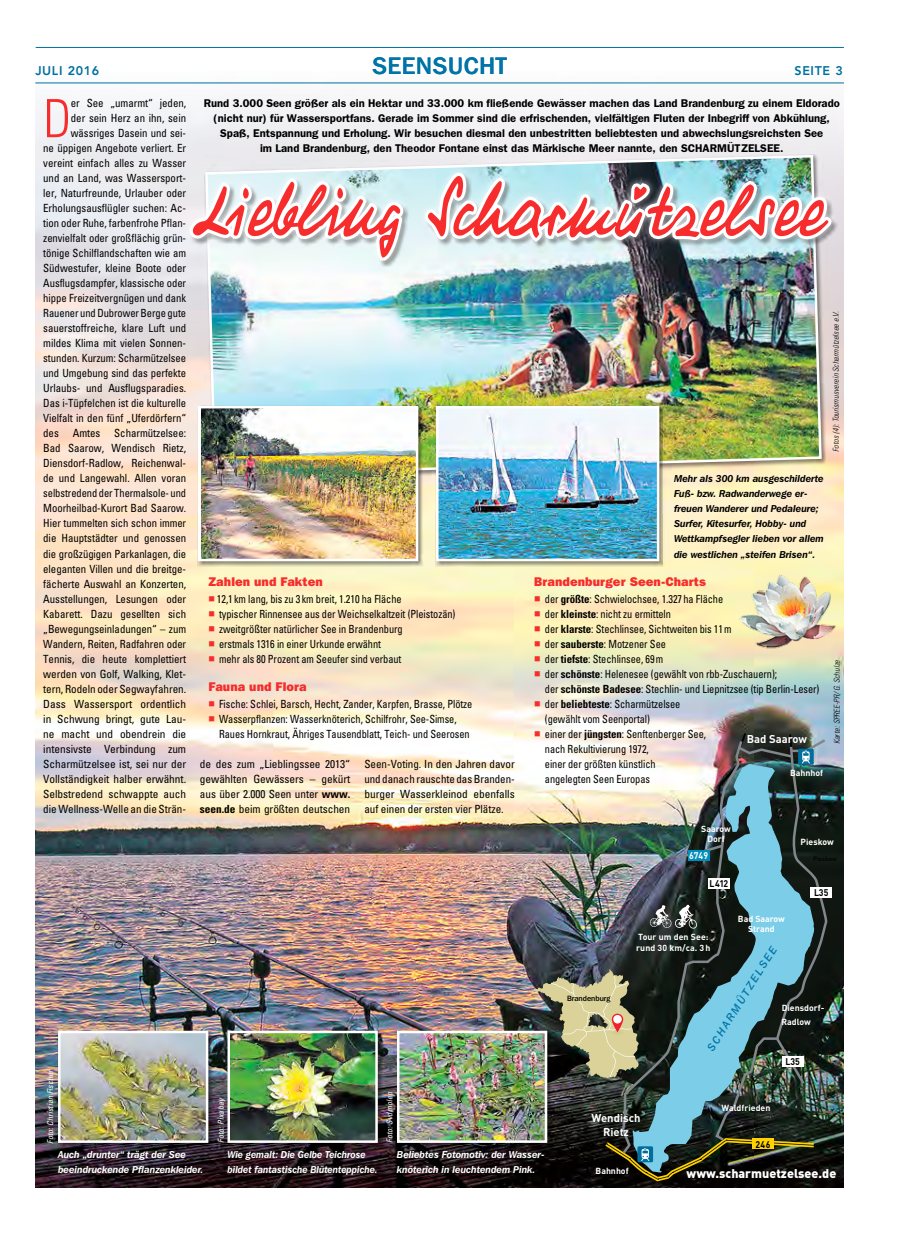
<style>
.page{position:relative;width:904px;height:1241px;background:#fff}
.page>*{position:absolute;margin:0;border:0;box-sizing:border-box;transform-origin:0 0}
.t1{font:300 condensed 52.75px "Univers";color:#f72c2c;scale:.95 1}
.t2{font:500 23.75px "Franklin Gothic IT Cby BT";letter-spacing:.025em;color:#006f9e}
.t3{font:800 12.5px "Franklin Gothic IT Cby BT";letter-spacing:.005em;color:#f72c2c}
.t4{font:900 12.5px "DIN";color:#fff}
.t5{font:800 12.5px "Avenir";letter-spacing:.05em;color:#006f9e}
.t6{font:condensed 11.25px/15px "Univers";letter-spacing:-.005em;color:#000;text-align:justify}
.t7{font:condensed 11.25px/15px "Univers";letter-spacing:-.005em;color:#000;scale:.92 1}
.t8{font:600 11.25px/15px "Franklin Gothic";color:#000;text-align:center}
.t9{font:700 11.25px/13.5px "DIN";color:#fff;text-align:center}
.t10{font:11px "Franklin Gothic IT Cby BT Med Ital";color:#0075a9}
.t11{font:italic 600 10px/15px "Franklin Gothic IT Cby BT";letter-spacing:-.005em;color:#000}
.t12{font:italic 600 10px/15px "Franklin Gothic IT Cby BT";letter-spacing:-.005em;color:#fff}
.t13{font:italic 600 10px/15px "Franklin Gothic IT Cby BT";letter-spacing:-.005em;color:#fff;scale:.93 1}
.t14{font:700 9.62px "DIN";color:#000;scale:.9 1}
.t15{font:700 9.62px "DIN";color:#fff;scale:.9 1}
.t16{font:700 8.75px/10.5px "DIN";color:#fff;text-align:center}
.t17{font:italic 300 condensed 8.12px "Univers";color:#000}
.t18{font:italic condensed 8.12px "Univers";color:#fff}
.t19{font:500 7.62px "Franklin Gothic IT Cby BT";color:#000}
.s1{color:#f72c2c}
.s2{font-weight:700}
</style>
<div class="page">
<img style="left:36px;top:82px;width:807px;height:1105px">
<hr style="left:35px;top:83px;width:808px;height:1px;background:#006f9e">
<hr style="left:36px;top:47px;width:808px;height:1px;background:#006f9e">
<img style="left:204px;top:154px;width:215px;height:251px">
<div style="left:197px;top:405px;width:227px;height:161px;background:#000;opacity:.46"></div>
<img style="left:201px;top:409px;width:214px;height:149px">
<div style="left:198px;top:406px;width:220px;height:155px;border:2px solid #fff"></div>
<div style="left:57px;top:1029px;width:157px;height:118px;background:#000;opacity:.46"></div>
<img style="left:61px;top:1033px;width:144px;height:106px">
<div style="left:58px;top:1030px;width:150px;height:112px;border:2px solid #fff"></div>
<div style="left:226px;top:1029px;width:157px;height:118px;background:#000;opacity:.46"></div>
<img style="left:230px;top:1033px;width:145px;height:106px">
<div style="left:227px;top:1030px;width:151px;height:112px;border:2px solid #fff"></div>
<div style="left:396px;top:1029px;width:156px;height:118px;background:#000;opacity:.46"></div>
<img style="left:400px;top:1033px;width:134px;height:106px">
<div style="left:397px;top:1030px;width:150px;height:112px;border:2px solid #fff"></div>
<div style="left:435px;top:405px;width:229px;height:161px;background:#000;opacity:.46"></div>
<img style="left:439px;top:537px;width:217px;height:21px">
<div style="left:436px;top:406px;width:223px;height:155px;border:2px solid #fff"></div>
<img style="left:736px;top:568px;width:104px;height:84px">
<div style="left:810px;top:887px;width:21px;height:11px;background:#fff"></div>
<div style="left:182px;top:165px;width:657px;height:103px;background:#fff;opacity:.75"></div>
<svg style="left:242px;top:46px;width:165px;height:393px"></svg>
<img style="left:419px;top:46px;width:416px;height:491px">
<svg style="left:186px;top:178px;width:214px;height:79px"></svg>
<img style="left:534px;top:732px;width:294px;height:452px">
<p class="t5" style="left:35px;top:63px;width:65px">JULI 2016</p>
<h2 class="t2" style="left:372px;top:51px;width:136px">SEENSUCHT</h2>
<p class="t5" style="left:794px;top:63px;width:50px">SEITE 3</p>
<p class="t6" style="left:43px;top:95px;width:144px;text-align:right">er See „umarmt“ jeden,<br>der sein Herz an ihn, sein wässriges Dasein und sei-<br>ne üppigen Angebote verliert. Er vereint einfach alles zu Wasser und an Land, was Wassersport&shy;ler, Naturfreunde, Urlauber oder<br>Erholungsausflügler suchen: Ac&shy;tion oder Ruhe, farbenfrohe Pflan&shy;zenvielfalt oder großflächig grün&shy;tönige Schilflandschaften wie am<br>Südwestufer, kleine Boote oder<br>Ausflugsdampfer, klassische oder hippe Freizeitvergnügen und dank<br>Rauener und Dubrower Berge gute sauerstoffreiche, klare Luft und mildes Klima mit vielen Sonnen&shy;stunden. Kurzum: Scharmützelsee und Umgebung sind das perfekte<br>Urlaubs- und Ausflugsparadies.<br>Das i-Tüpfelchen ist die kulturelle<br>Vielfalt in den fünf „Uferdörfern“ des Amtes Scharmützelsee:<br>Bad Saarow, Wendisch Rietz,<br>Diensdorf-Radlow, Reichenwal&shy;de und Langewahl. Allen voran selbstredend der Thermalsole- und<br>Moorheilbad-Kurort Bad Saarow.<br>Hier tummelten sich schon immer die Hauptstädter und genossen die großzügigen Parkanlagen, die eleganten Villen und die breitge&shy;fächerte Auswahl an Konzerten,<br>Ausstellungen, Lesungen oder<br>Kabarett. Dazu gesellten sich „Bewegungseinladungen“ – zum<br>Wandern, Reiten, Radfahren oder<br>Tennis, die heute komplettiert werden von Golf, Walking, Klet&shy;tern, Rodeln oder Segwayfahren.<br>Dass Wassersport ordentlich in Schwung bringt, gute Lau&shy;ne macht und obendrein die intensivste Verbindung zum<br>Scharmützelsee ist, sei nur der<br>Vollständigkeit halber erwähnt.<br>Selbstredend schwappte auch die Wellness-Welle an die Strän-</p>
<h1 class="t1" style="left:43px;top:87px;width:31px">D</h1>
<p class="t18" style="left:45px;top:1143px;width:76px;rotate:-90deg">Foto: Christian Fischer</p>
<p class="t8" style="left:204px;top:95px;width:637px">Rund 3.000 Seen größer als ein Hektar und 33.000 km fließende Gewässer machen das Land Brandenburg zu einem Eldorado (nicht nur) für Wassersportfans. Gerade im Sommer sind die erfrischenden, vielfältigen Fluten der Inbegriff von Abkühlung, Spaß, Entspannung und Erholung. Wir besuchen diesmal den unbestritten beliebtesten und abwechslungsreichsten See<br>im Land Brandenburg, den Theodor Fontane einst das Märkische Meer nannte, den SCHARMÜTZELSEE.</p>
<p class="t3" style="left:208px;top:573px;width:116px">Zahlen und Fakten</p>
<p class="t7" style="left:208px;top:590px;width:211px"><span class="s1">■</span> 12,1 km lang, bis zu 3 km breit, 1.210 ha Fläche</p>
<p class="t7" style="left:208px;top:605px;width:270px"><span class="s1">■</span> typischer Rinnensee aus der Weichselkaltzeit (Pleistozän)</p>
<p class="t7" style="left:208px;top:620px;width:213px"><span class="s1">■</span> zweitgrößter natürlicher See in Brandenburg</p>
<p class="t7" style="left:208px;top:635px;width:189px"><span class="s1">■</span> erstmals 1316 in einer Urkunde erwähnt</p>
<p class="t7" style="left:208px;top:650px;width:211px"><span class="s1">■</span> mehr als 80 Prozent am Seeufer sind verbaut</p>
<p class="t3" style="left:208px;top:678px;width:100px">Fauna und Flora</p>
<p class="t7" style="left:208px;top:695px;width:288px"><span class="s1">■</span> Fische: Schlei, Barsch, Hecht, Zander, Karpfen, Brasse, Plötze</p>
<p class="t7" style="left:219px;top:710px;width:274px;text-indent:-11px"><span class="s1">■</span> Wasserpflanzen: Wasserknöterich, Schilfrohr, See-Simse,<br>Raues Hornkraut, Ähriges Tausendblatt, Teich- und Seerosen</p>
<p class="t6" style="left:200px;top:755px;width:152px">de des zum „Lieblingssee 2013“ gewählten Gewässers – gekürt aus über 2.000 Seen unter <span class="s2">www. seen.de</span> beim größten deutschen</p>
<p class="t6" style="left:364px;top:755px;width:152px">Seen-Voting. In den Jahren davor und danach rauschte das Branden&shy;burger Wasserkleinod ebenfalls auf einen der ersten vier Plätze.</p>
<p class="t18" style="left:216px;top:1142px;width:47px;rotate:-90deg">Foto: Pixabay</p>
<p class="t18" style="left:384px;top:1142px;width:52px;rotate:-90deg">Foto: Svdmolen</p>
<p class="t17" style="left:831px;top:452px;width:142px;rotate:-90deg">Fotos (4): Tourismusverein Scharmützelsee e.V.</p>
<p class="t11" style="left:674px;top:471px;width:151px">Mehr als 300 km ausgeschilderte<br>Fuß- bzw. Radwanderwege er&shy;freuen Wanderer und Pedaleure;<br>Surfer, Kitesurfer, Hobby- und<br>Wettkampfsegler lieben vor allem die westlichen „steifen Brisen“.</p>
<p class="t3" style="left:534px;top:573px;width:173px">Brandenburger Seen-Charts</p>
<p class="t7" style="left:534px;top:590px;width:207px"><span class="s1">■</span> der <span class="s2">größte</span>: Schwielochsee, 1.327ha Fläche</p>
<p class="t7" style="left:534px;top:605px;width:150px"><span class="s1">■</span> der <span class="s2">kleinste</span>: nicht zu ermitteln</p>
<p class="t7" style="left:534px;top:620px;width:216px"><span class="s1">■</span> der <span class="s2">klarste</span>: Stechlinsee, Sichtweiten bis 11m</p>
<p class="t7" style="left:534px;top:635px;width:145px"><span class="s1">■</span> der <span class="s2">sauberste</span>: Motzener See</p>
<p class="t7" style="left:534px;top:650px;width:142px"><span class="s1">■</span> der <span class="s2">tiefste</span>: Stechlinsee, 69m</p>
<p class="t7" style="left:545px;top:665px;width:300px;text-indent:-11px"><span class="s1">■</span> der <span class="s2">schönste</span>: Helenesee (gewählt von rbb-Zuschauern);<br>der <span class="s2">schönste Badesee</span>: Stechlin- und Liepnitzsee (tip Berlin-Leser)</p>
<p class="t7" style="left:545px;top:695px;width:149px;text-indent:-11px"><span class="s1">■</span> der <span class="s2">beliebteste</span>: Scharmützelsee (gewählt vom Seenportal)</p>
<p class="t7" style="left:545px;top:725px;width:177px;text-indent:-11px"><span class="s1">■</span> einer der <span class="s2">jüngsten</span>: Senftenberger See, nach Rekultivierung 1972,<br>einer der größten künstlich<br>angelegten Seen Europas</p>
<p class="t9" style="left:746px;top:731px;width:62px">Bad Saarow</p>
<p class="t16" style="left:790px;top:767px;width:35px">Bahnhof</p>
<p class="t17" style="left:832px;top:744px;width:87px;rotate:-90deg">Karte: SPREE-PR/G. Schulze</p>
<p class="t19" style="left:567px;top:993px;width:45px">Brandenburg</p>
<p class="t16" style="left:701px;top:822px;width:31px">Saarow<br>Dorf</p>
<p class="t15" style="left:689px;top:849px;width:22px">6749</p>
<p class="t14" style="left:709px;top:877px;width:22px">L412</p>
<p class="t16" style="left:800px;top:836px;width:35px">Pieskow</p>
<p class="t14" style="left:814px;top:886px;width:17px">L35</p>
<p class="t16" style="left:738px;top:912px;width:48px">Bad Saarow<br>Strand</p>
<p class="t16" style="left:636px;top:931px;width:76px;text-align:left">Tour um den See: rund 30 km/ca. 3 h</p>
<p class="t10" style="left:704px;top:1046px;width:123px;rotate:-58deg">SCHARMÜTZELSEE</p>
<p class="t16" style="left:781px;top:1002px;width:44px">Diensdorf-</p>
<p class="t16" style="left:781px;top:1015px;width:31px">Radlow</p>
<p class="t16" style="left:721px;top:1101px;width:50px">Waldfrieden</p>
<p class="t14" style="left:785px;top:1055px;width:17px">L35</p>
<p class="t9" style="left:591px;top:1110px;width:50px">Wendisch<br>Rietz</p>
<p class="t14" style="left:755px;top:1137px;width:18px">246</p>
<p class="t12" style="left:58px;top:1146px;width:147px">Auch „drunter“ trägt der See beeindruckende Pflanzenkleider.</p>
<p class="t13" style="left:227px;top:1146px;width:163px">Wie gemalt: Die Gelbe Teichrose bildet fantastische Blütenteppiche.</p>
<p class="t12" style="left:397px;top:1146px;width:149px">Beliebtes Fotomotiv: der Wasser&shy;knöterich in leuchtendem Pink.</p>
<p class="t16" style="left:595px;top:1164px;width:35px">Bahnhof</p>
<p class="t4" style="left:686px;top:1165px;width:151px">www.scharmuetzelsee.de</p>
</div>
